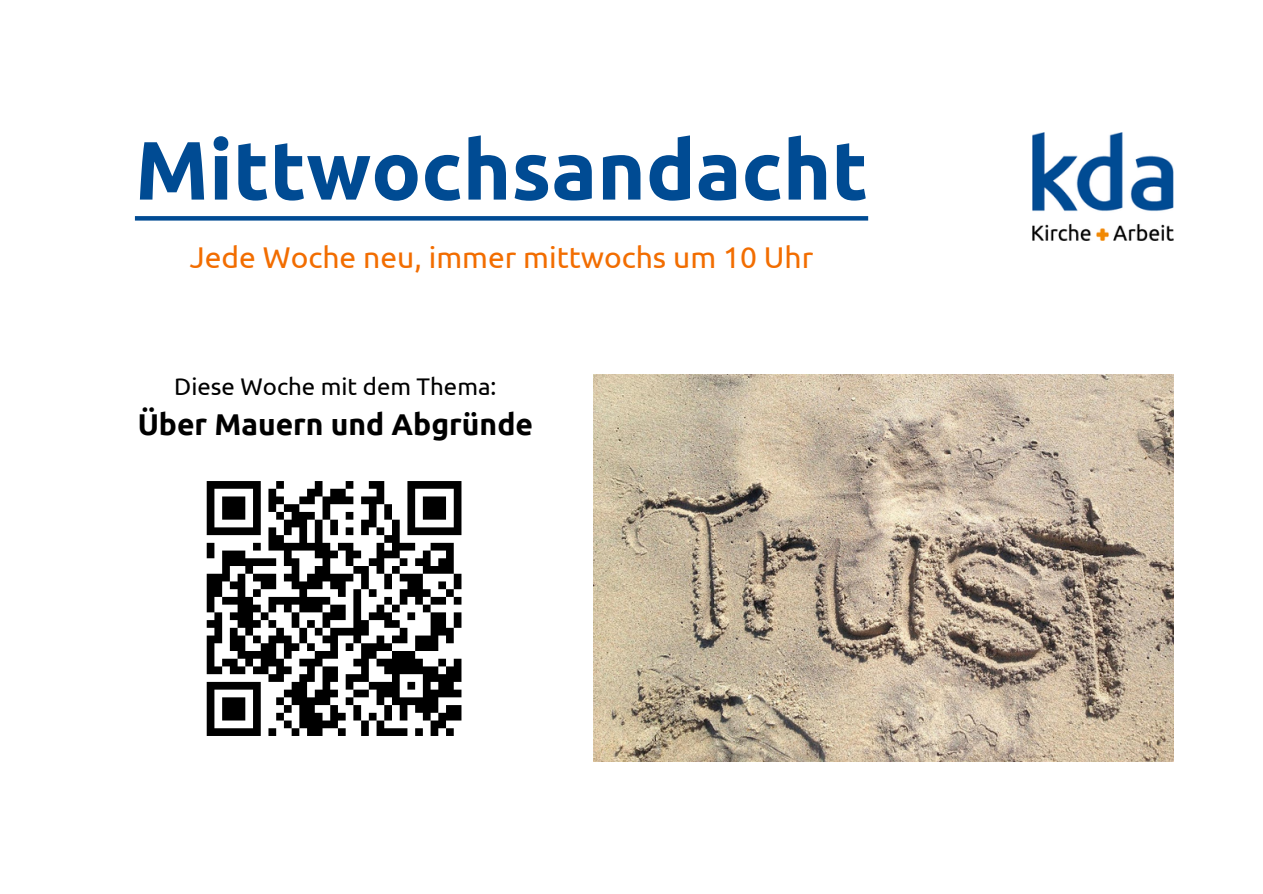
<style>
.page{position:relative;width:1263px;height:894px;background:#fff}
.page>*{position:absolute;margin:0;border:0;box-sizing:border-box;transform-origin:0 0}
.t1{font:700 82.65px "Ubuntu";color:#004b93}
.t2{font:30px "Ubuntu";color:#f26d00}
.t3{font:700 30px "Ubuntu";color:#000}
.t4{font:24px "Ubuntu";color:#000}
</style>
<div class="page">
<img style="left:1032px;top:132px;width:142px;height:108px">
<svg style="left:135px;top:216px;width:733px;height:4px;background:#054e95"></svg>
<img style="left:593px;top:374px;width:581px;height:387px">
<svg style="left:206px;top:481px;width:256px;height:255px"></svg>
<h1 class="t1" style="left:135px;top:120px;width:735px">Mittwochsandacht</h1>
<p class="t2" style="left:190px;top:239px;width:625px">Jede Woche neu, immer mittwochs um 10 Uhr</p>
<p class="t4" style="left:174px;top:372px;width:324px">Diese Woche mit dem Thema:</p>
<p class="t3" style="left:138px;top:406px;width:397px">Über Mauern und Abgründe</p>
</div>
